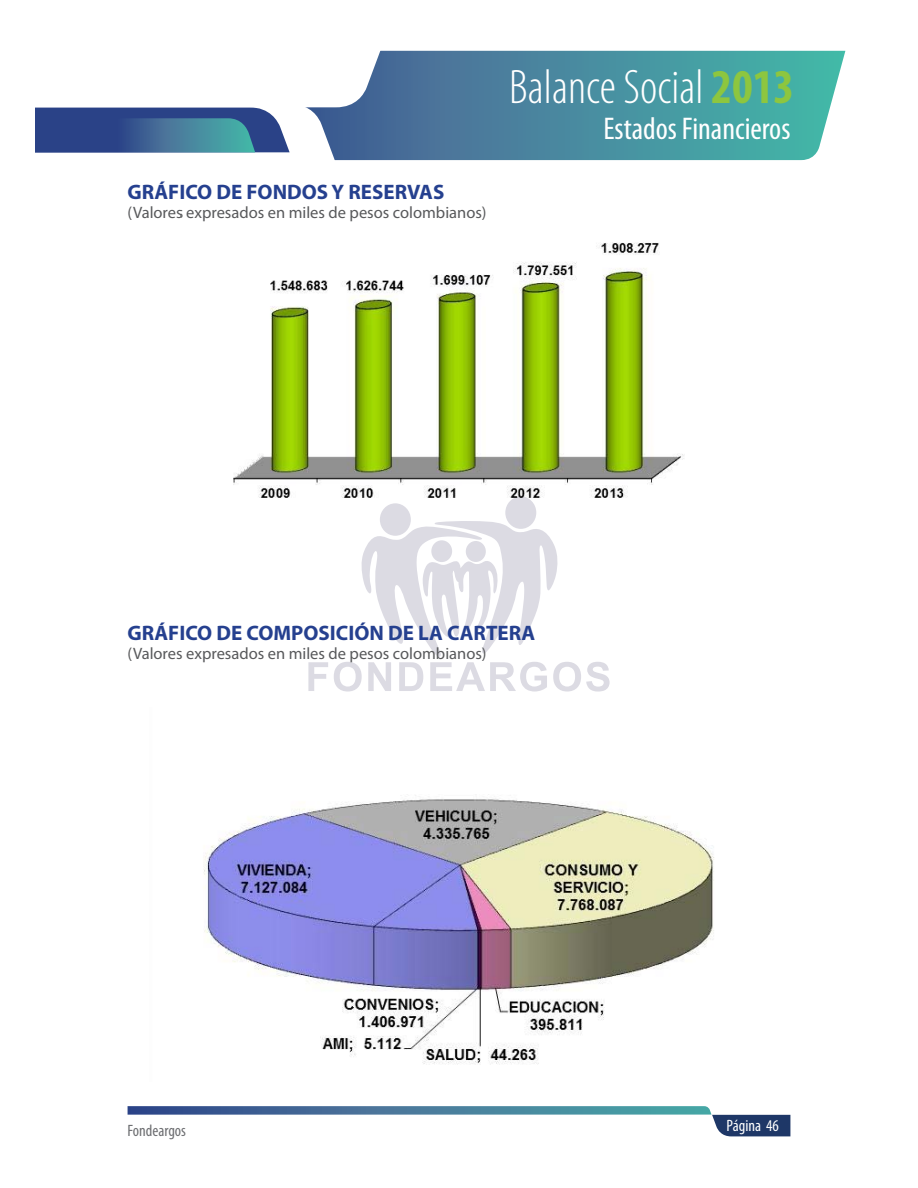
<style>
.page{position:relative;width:918px;height:1188px;background:#fff}
.page>*{position:absolute;margin:0;border:0;box-sizing:border-box;transform-origin:0 0}
.t1{font:300 condensed 48.75px "Myriad Pro";color:#fff}
.t2{font:condensed 31.5px "Myriad Pro";color:#fff}
.t3{font:700 21px "Myriad Pro";color:#25408f}
.t4{font:16.5px "Myriad Pro";color:#58595b}
.t5{font:condensed 16.5px "Myriad Pro";color:#6d6e71}
.t6{font:condensed 16.5px "Myriad Pro";color:#fff}
.s1{font-weight:700;color:#8dc63f}
</style>
<div class="page">
<svg style="left:403px;top:51px;width:442px;height:109px;background:#4d95a3"></svg>
<svg style="left:35px;top:50px;width:368px;height:111px"></svg>
<svg style="left:128px;top:1106px;width:662px;height:30px"></svg>
<div style="left:505px;top:496px;width:31px;height:33px;background:#dcdbe3;border-radius:50%"></div>
<div style="left:380px;top:503px;width:31px;height:33px;background:#dcdbe3;border-radius:50%"></div>
<svg style="left:308px;top:662px;width:20px;height:29px"></svg>
<svg style="left:334px;top:521px;width:276px;height:171px"></svg>
<img style="left:233px;top:242px;width:451px;height:261px">
<img style="left:204px;top:795px;width:510px;height:270px">
<p class="t3" style="left:128px;top:180px;width:318px">GRÁFICO DE FONDOS Y RESERVAS</p>
<p class="t4" style="left:128px;top:204px;width:361px">(Valores expresados en miles de pesos colombianos(</p>
<h1 class="t1" style="left:509px;top:60px;width:287px">Balance Social <span class="s1">2013</span></h1>
<h2 class="t2" style="left:603px;top:111px;width:189px">Estados Financieros</h2>
<p class="t3" style="left:128px;top:621px;width:409px">GRÁFICO DE COMPOSICIÓN DE LA CARTERA</p>
<p class="t4" style="left:128px;top:645px;width:361px">(Valores expresados en miles de pesos colombianos(</p>
<p class="t5" style="left:128px;top:1122px;width:60px">Fondeargos</p>
<p class="t6" style="left:727px;top:1116px;width:54px">Página 46</p>
</div>
